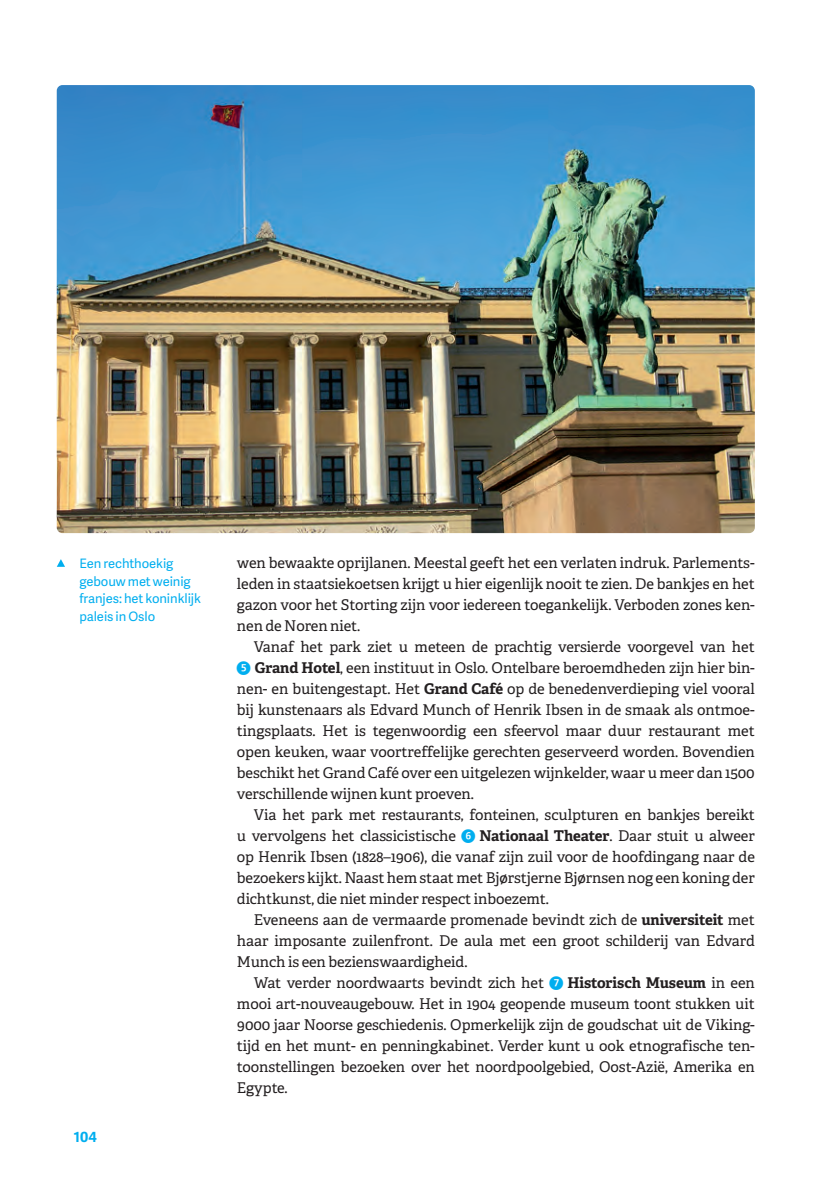
<style>
.page{position:relative;width:840px;height:1191px;background:#fff}
.page>*{position:absolute;margin:0;border:0;box-sizing:border-box;transform-origin:0 0}
.t1{font:14.8px/21px "Adelle";letter-spacing:-.005em;color:#231f20;text-align:justify}
.t2{font:700 14px "Adelle Sans";color:#00aeef}
.t3{font:13px/17.6px "Adelle Sans";letter-spacing:-.005em;color:#00aeef}
.s1{font-family:"Zahlen Kreis Quadr Stern";font-size:20px;color:#00aeef}
.s2{font-weight:700}
</style>
<div class="page">
<img style="left:57px;top:85px;width:697px;height:448px">
<svg style="left:57px;top:559px;width:8px;height:8px"></svg>
<p class="t3" style="left:79px;top:554px;width:123px">Een rechthoekig gebouw met weinig franjes: het koninklijk paleis in Oslo</p>
<p class="t1" style="left:237px;top:553px;width:519px">wen bewaakte oprijlanen. Meestal geeft het een verlaten indruk. Parlements&shy;leden in staatsiekoetsen krijgt u hier eigenlijk nooit te zien. De bankjes en het gazon voor het Storting zijn voor iedereen toegankelijk. Verboden zones ken&shy;nen de Noren niet.</p>
<p class="t1" style="left:237px;top:637px;width:519px;text-indent:17px">Vanaf het park ziet u meteen de prachtig versierde voorgevel van het <span class="s1">E</span> <span class="s2">Grand Hotel</span>, een instituut in Oslo. Ontelbare beroemdheden zijn hier bin&shy;nen- en buitengestapt. Het <span class="s2">Grand Café</span> op de benedenverdieping viel vooral bij kunstenaars als Edvard Munch of Henrik Ibsen in de smaak als ontmoe&shy;tingsplaats. Het is tegenwoordig een sfeervol maar duur restaurant met open keuken, waar voortreffelijke gerechten geserveerd worden. Bovendien beschikt het Grand Café over een uitgelezen wijnkelder, waar u meer dan 1500 verschillende wijnen kunt proeven.</p>
<p class="t1" style="left:237px;top:805px;width:519px;text-indent:17px">Via het park met restaurants, fonteinen, sculpturen en bankjes bereikt u vervolgens het classicistische <span class="s1">F</span> <span class="s2">Nationaal Theater</span>. Daar stuit u alweer op Henrik Ibsen (1828–1906), die vanaf zijn zuil voor de hoofdingang naar de bezoekers kijkt. Naast hem staat met Bjørstjerne Bjørnsen nog een koning der dichtkunst, die niet minder respect inboezemt.</p>
<p class="t1" style="left:237px;top:910px;width:519px;text-indent:17px">Eveneens aan de vermaarde promenade bevindt zich de <span class="s2">universiteit</span> met haar imposante zuilenfront. De aula met een groot schilderij van Edvard Munch is een bezienswaardigheid.</p>
<p class="t1" style="left:237px;top:973px;width:519px;text-indent:17px">Wat verder noordwaarts bevindt zich het <span class="s1">G</span> <span class="s2">Historisch Museum</span> in een mooi art-nouveaugebouw. Het in 1904 geopende museum toont stukken uit 9000 jaar Noorse geschiedenis. Opmerkelijk zijn de goudschat uit de Viking&shy;tijd en het munt- en penningkabinet. Verder kunt u ook etnografische ten&shy;toonstellingen bezoeken over het noordpoolgebied, Oost-Azië, Amerika en Egypte.</p>
<p class="t2" style="left:74px;top:1126px;width:25px">104</p>
</div>
